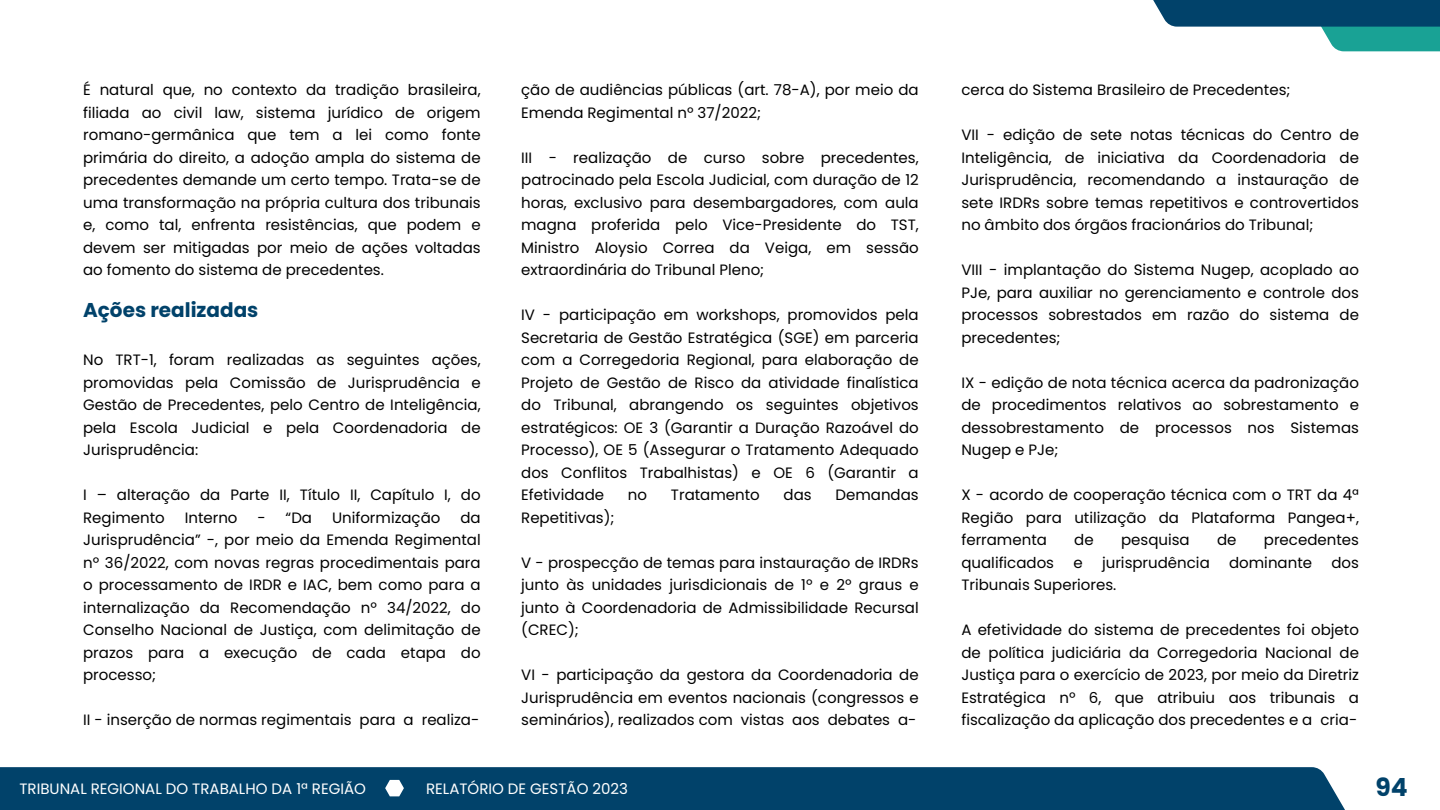
<style>
.page{position:relative;width:1440px;height:810px;background:#fff}
.page>*{position:absolute;margin:0;border:0;box-sizing:border-box;transform-origin:0 0}
.t1{font:700 25px "Poppins";color:#01426a}
.t2{font:700 20px "Poppins";color:#01426a}
.t3{font:15px/22.5px "Poppins";color:#000;text-align:justify}
.t4{font:15px "Poppins";color:#fff}
</style>
<div class="page">
<div style="left:0;top:767px;width:1354px;height:43px;background:#01426a"></div>
<svg style="left:385px;top:780px;width:19px;height:16px"></svg>
<svg style="left:1321px;top:27px;width:119px;height:24px;background:#27a89b"></svg>
<div style="left:1119px;top:0;width:321px;height:27px;background:#01426a"></div>
<p class="t3" style="left:521px;top:79px;width:399px">ção de audiências públicas (art. 78-A), por meio da<br>Emenda Regimental nº 37/2022;</p>
<p class="t3" style="left:521px;top:146px;width:399px">III - realização de curso sobre precedentes, patrocinado pela Escola Judicial, com duração de 12 horas, exclusivo para desembargadores, com aula magna proferida pelo Vice-Presidente do TST, Ministro Aloysio Correa da Veiga, em sessão extraordinária do Tribunal Pleno;</p>
<p class="t3" style="left:521px;top:304px;width:399px">IV - participação em workshops, promovidos pela Secretaria de Gestão Estratégica (SGE) em parceria com a Corregedoria Regional, para elaboração de Projeto de Gestão de Risco da atividade finalística do Tribunal, abrangendo os seguintes objetivos estratégicos: OE 3 (Garantir a Duração Razoável do Processo), OE 5 (Assegurar o Tratamento Adequado dos Conflitos Trabalhistas) e OE 6 (Garantir a Efetividade</p>
<p class="t3" style="left:83px;top:79px;width:399px">É natural que, no contexto da tradição brasileira, filiada ao civil law, sistema jurídico de origem romano-germânica que tem a lei como fonte primária do direito, a adoção ampla do sistema de precedentes demande um certo tempo. Trata-se de uma transformação na própria cultura dos tribunais e, como tal, enfrenta resistências, que podem e devem ser mitigadas por meio de ações voltadas ao fomento do sistema de precedentes.</p>
<p class="t3" style="left:961px;top:79px;width:331px">cerca do Sistema Brasileiro de Precedentes;</p>
<p class="t3" style="left:961px;top:124px;width:399px">VII - edição de sete notas técnicas do Centro de Inteligência, de iniciativa da Coordenadoria de Jurisprudência, recomendando a instauração de sete IRDRs sobre temas repetitivos e controvertidos no âmbito dos órgãos fracionários do Tribunal;</p>
<p class="t3" style="left:961px;top:259px;width:399px">VIII - implantação do Sistema Nugep, acoplado ao PJe, para auxiliar no gerenciamento e controle dos processos sobrestados em razão do sistema de precedentes;</p>
<p class="t3" style="left:961px;top:371px;width:399px">IX - edição de nota técnica acerca da padronização de procedimentos relativos ao sobrestamento e dessobrestamento de processos nos Sistemas Nugep e PJe;</p>
<p class="t3" style="left:961px;top:484px;width:399px">X - acordo de cooperação técnica com o TRT da 4ª Região para utilização da Plataforma Pangea+, ferramenta</p>
<h2 class="t2" style="left:83px;top:296px;width:177px">Ações realizadas</h2>
<p class="t3" style="left:83px;top:349px;width:399px">No TRT-1, foram realizadas as seguintes ações, promovidas pela Comissão de Jurisprudência e Gestão de Precedentes, pelo Centro de Inteligência, pela Escola Judicial e pela Coordenadoria de Jurisprudência:</p>
<p class="t3" style="left:83px;top:484px;width:399px">I – alteração da Parte II, Título II, Capítulo I, do<br>Regimento</p>
<p class="t3" style="left:628px;top:484px;width:21px">no</p>
<p class="t3" style="left:671px;top:484px;width:90px">Tratamento</p>
<p class="t3" style="left:784px;top:484px;width:30px">das</p>
<p class="t3" style="left:836px;top:484px;width:85px">Demandas</p>
<p class="t3" style="left:521px;top:506px;width:95px">Repetitivas);</p>
<p class="t3" style="left:521px;top:551px;width:399px">V - prospecção de temas para instauração de IRDRs junto às unidades jurisdicionais de 1º e 2º graus e junto à Coordenadoria de Admissibilidade Recursal (CREC);</p>
<p class="t3" style="left:521px;top:664px;width:399px">VI - participação da gestora da Coordenadoria de Jurisprudência em eventos nacionais (congressos e seminários), realizados com vistas aos debates a-</p>
<p class="t3" style="left:185px;top:506px;width:54px">Interno</p>
<p class="t3" style="left:257px;top:506px;width:56px">- “Da</p>
<p class="t3" style="left:332px;top:506px;width:110px">Uniformização</p>
<p class="t3" style="left:83px;top:506px;width:399px;text-indent:377px">da Jurisprudência” -, por meio da Emenda Regimental nº 36/2022, com novas regras procedimentais para o processamento de IRDR e IAC, bem como para a internalização da Recomendação nº 34/2022, do Conselho Nacional de Justiça, com delimitação de prazos para a execução de cada etapa do processo;</p>
<p class="t3" style="left:83px;top:709px;width:398px">II - inserção de normas regimentais para a realiza-</p>
<p class="t3" style="left:1074px;top:529px;width:21px">de</p>
<p class="t3" style="left:1121px;top:529px;width:70px">pesquisa</p>
<p class="t3" style="left:1217px;top:529px;width:21px">de</p>
<p class="t3" style="left:1264px;top:529px;width:97px">precedentes</p>
<p class="t3" style="left:961px;top:551px;width:94px">qualificados</p>
<p class="t3" style="left:1073px;top:551px;width:11px">e</p>
<p class="t3" style="left:1102px;top:551px;width:109px">jurisprudência</p>
<p class="t3" style="left:1229px;top:551px;width:84px">dominante</p>
<p class="t3" style="left:1331px;top:551px;width:29px">dos</p>
<p class="t3" style="left:961px;top:574px;width:157px">Tribunais Superiores.</p>
<p class="t3" style="left:961px;top:619px;width:399px">A efetividade do sistema de precedentes foi objeto de política judiciária da Corregedoria Nacional de Justiça para o exercício de 2023, por meio da Diretriz Estratégica nº 6, que atribuiu aos tribunais a fiscalização da aplicação dos precedentes e a cria-</p>
<p class="t4" style="left:19px;top:778px;width:348px">TRIBUNAL REGIONAL DO TRABALHO DA 1ª REGIÃO</p>
<p class="t4" style="left:426px;top:778px;width:203px">RELATÓRIO DE GESTÃO 2023</p>
<h1 class="t1" style="left:1376px;top:770px;width:34px">94</h1>
</div>
